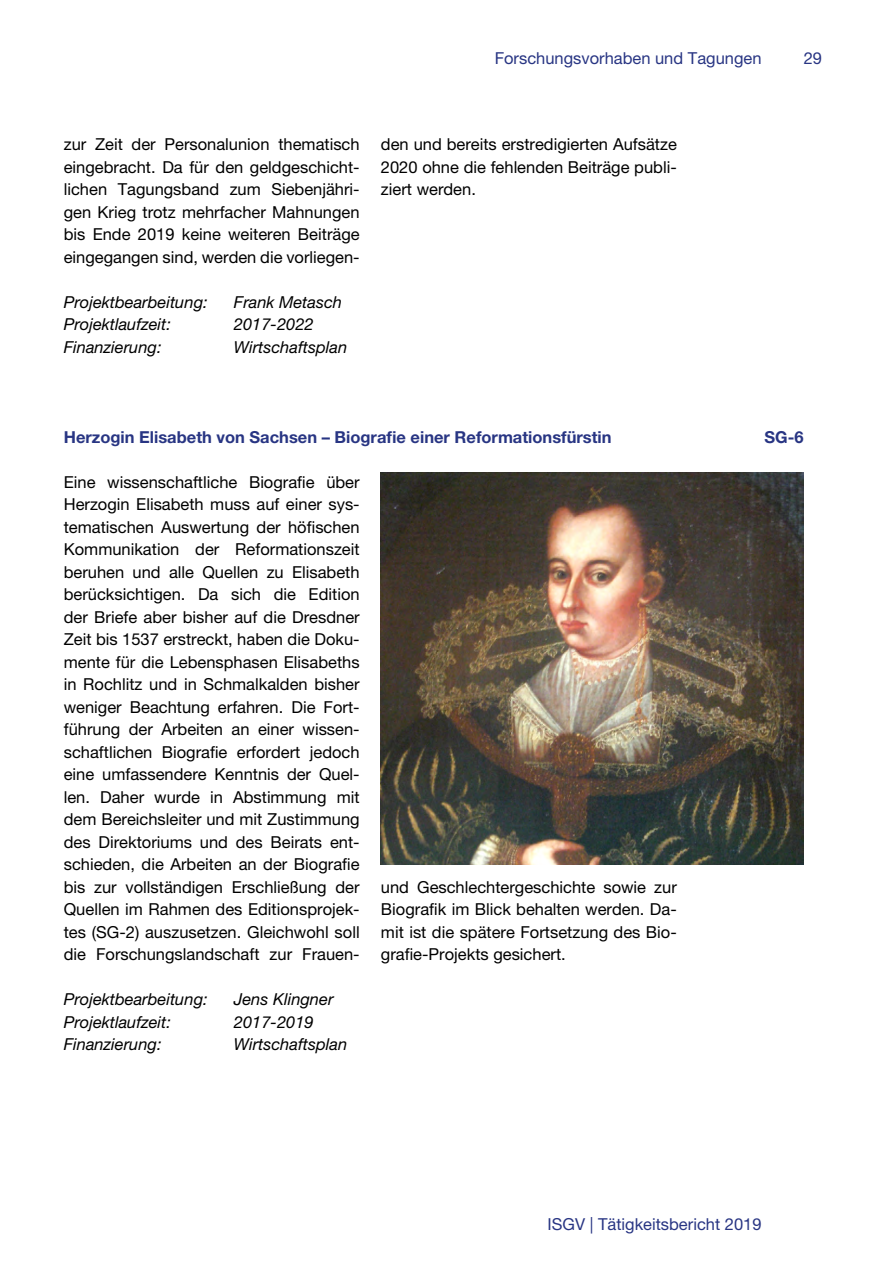
<style>
.page{position:relative;width:893px;height:1263px;background:#fff}
.page>*{position:absolute;margin:0;border:0;box-sizing:border-box;transform-origin:0 0}
.Absatz{font:16.5px/22.5px "Helvetica Neue LT Pro";color:#000;text-align:justify}
.C_Projektzeile{font:italic 16.5px "Helvetica Neue LT Pro";color:#000}
.C_Ü4_mit_Abstand{font:700 16.5px "Helvetica Neue LT Pro";color:#283583}
.t1{font:16.5px "Helvetica Neue LT Pro";color:#283583}
.SG_V_Kachel_rechts{font:700 16.5px "Helvetica Neue LT Pro";color:#283583}
</style>
<div class="page">
<img style="left:381px;top:472px;width:423px;height:392px">
<p class="t1" style="left:495px;top:48px;width:268px">Forschungsvorhaben und Tagungen</p>
<p class="t1" style="left:804px;top:48px;width:20px">29</p>
<p class="Absatz" style="left:64px;top:133px;width:297px">zur Zeit der Personalunion thematisch eingebracht. Da für den geldgeschicht&shy;lichen Tagungsband zum Siebenjähri&shy;gen Krieg trotz mehrfacher Mahnungen bis Ende 2019 keine weiteren Beiträge eingegangen sind, werden die vorliegen-</p>
<p class="Absatz" style="left:381px;top:133px;width:297px">den und bereits erstredigierten Aufsätze 2020 ohne die fehlenden Beiträge publi&shy;ziert werden.</p>
<p class="C_Projektzeile" style="left:64px;top:292px;width:145px">Projektbearbeitung:</p>
<p class="C_Projektzeile" style="left:234px;top:292px;width:110px">Frank Metasch</p>
<p class="C_Projektzeile" style="left:64px;top:314px;width:109px">Projektlaufzeit:</p>
<p class="C_Projektzeile" style="left:234px;top:314px;width:81px">2017‑2022</p>
<p class="C_Projektzeile" style="left:64px;top:337px;width:99px">Finanzierung:</p>
<p class="C_Projektzeile" style="left:234px;top:337px;width:115px">Wirtschaftsplan</p>
<p class="C_Ü4_mit_Abstand" style="left:64px;top:426px;width:549px">Herzogin Elisabeth von Sachsen – Biografie einer Reformationsfürstin</p>
<p class="Absatz" style="left:64px;top:470px;width:297px">Eine wissenschaftliche Biografie über Herzogin Elisabeth muss auf einer sys&shy;tematischen Auswertung der höfischen Kommunikation der Reformationszeit beruhen und alle Quellen zu Elisabeth berücksichtigen. Da sich die Edition der Briefe aber bisher auf die Dresdner Zeit bis 1537 erstreckt, haben die Doku&shy;mente für die Lebensphasen Elisabeths in Rochlitz und in Schmalkalden bisher weniger Beachtung erfahren. Die Fort&shy;führung der Arbeiten an einer wissen&shy;schaftlichen Biografie erfordert jedoch eine umfassendere Kenntnis der Quel&shy;len. Daher wurde in Abstimmung mit dem Bereichsleiter und mit Zustimmung des Direktoriums und des Beirats ent&shy;schieden, die Arbeiten an der Biografie bis zur vollständigen Erschließung der Quellen im Rahmen des Editionsprojek&shy;tes (SG-2) auszusetzen. Gleichwohl soll die Forschungslandschaft zur Frauen-</p>
<p class="Absatz" style="left:381px;top:875px;width:297px">und Geschlechtergeschichte sowie zur Biografik im Blick behalten werden. Da&shy;mit ist die spätere Fortsetzung des Bio&shy;grafie-Projekts gesichert.</p>
<p class="C_Projektzeile" style="left:64px;top:989px;width:145px">Projektbearbeitung:</p>
<p class="C_Projektzeile" style="left:234px;top:989px;width:101px">Jens Klingner</p>
<p class="C_Projektzeile" style="left:64px;top:1012px;width:109px">Projektlaufzeit:</p>
<p class="C_Projektzeile" style="left:234px;top:1012px;width:81px">2017‑2019</p>
<p class="C_Projektzeile" style="left:64px;top:1034px;width:99px">Finanzierung:</p>
<p class="C_Projektzeile" style="left:234px;top:1034px;width:115px">Wirtschaftsplan</p>
<p class="SG_V_Kachel_rechts" style="left:765px;top:426px;width:41px">SG-6</p>
<p class="t1" style="left:548px;top:1214px;width:215px">ISGV | Tätigkeitsbericht 2019</p>
</div>
